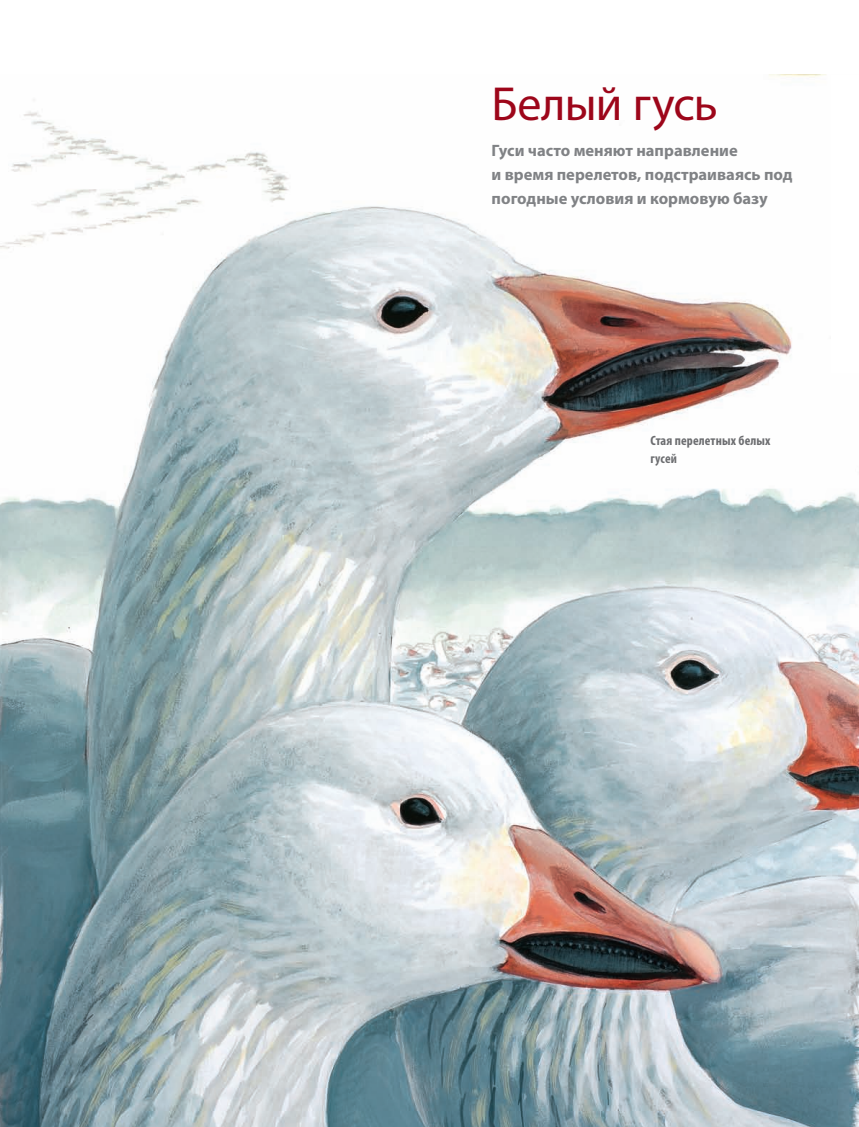
<style>
.page{position:relative;width:859px;height:1127px;background:#fff}
.page>*{position:absolute;margin:0;border:0;box-sizing:border-box;transform-origin:0 0}
.t1{font:48px "Myriad Pro";letter-spacing:-.015em;color:#9d061a}
.t2{font:700 16.5px/24px "Myriad Pro";color:#808285}
.t3{font:700 condensed 13.5px/18px "Myriad Pro";letter-spacing:.01em;color:#6c6d70}
</style>
<div class="page">
<img style="left:0;top:74px;width:859px;height:1053px">
<div style="left:832px;top:75px;width:27px;height:297px;background:#fff"></div>
<h1 class="t1" style="left:492px;top:86px;width:228px">Белый гусь</h1>
<p class="t2" style="left:492px;top:140px;width:302px">Гуси часто меняют направление<br>и время перелетов, подстраиваясь под погодные условия и кормовую базу</p>
<p class="t3" style="left:650px;top:433px;width:121px">Стая перелетных белых гусей</p>
</div>
